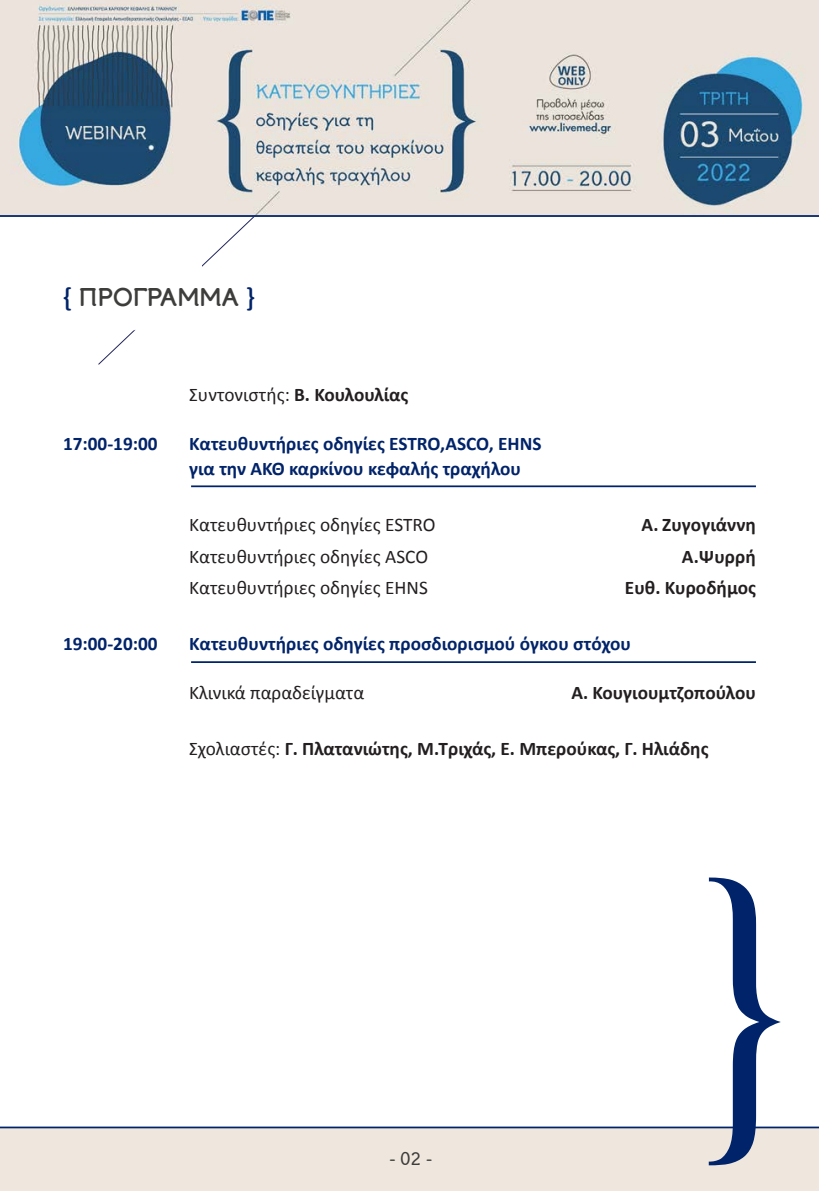
<style>
.page{position:relative;width:819px;height:1191px;background:#fff}
.page>*{position:absolute;margin:0;border:0;box-sizing:border-box;transform-origin:0 0}
.t1{font:700 24.5px "PF Alfabeta";color:#3d3d3c}
.t2{font:700 19.25px "Calibri";color:#002369}
.t3{font:19.25px "Calibri";color:#231f20}
.t4{font:700 19.25px "Calibri";color:#231f20}
.t5{font:17.5px "PF Alfabeta";color:#3d3d3c}
.s1{color:#002369}
.s2{font-weight:700}
.s3{font-weight:400}
</style>
<div class="page">
<svg style="left:98px;top:217px;width:157px;height:148px"></svg>
<div style="left:133px;top:258px;width:69px;height:72px;background:#fff"></div>
<div style="left:0;top:1128px;width:819px;height:63px;background:#efe7dd"></div>
<hr style="left:0;top:1126px;width:819px;height:2px;background:#002369">
<img style="left:0;top:0;width:819px;height:215px">
<hr style="left:0;top:215px;width:819px;height:2px;background:#002369">
<svg style="left:708px;top:877px;width:72px;height:288px"></svg>
<hr style="left:191px;top:661px;width:565px;height:2px;background:#002369">
<hr style="left:191px;top:485px;width:565px;height:2px;background:#002369">
<p class="t1" style="left:63px;top:283px;width:194px"><span class="s1">{</span> ΠΡΟΓΡΑΜΜΑ <span class="s1">}</span></p>
<p class="t3" style="left:189px;top:382px;width:221px">Συντονιστής: <span class="s2">Β. Κουλουλίας</span></p>
<p class="t2" style="left:63px;top:430px;width:96px">17:00-19:00</p>
<p class="t2" style="left:189px;top:430px;width:354px">Κατευθυντήριες οδηγίες ESTRO,ASCO, EHNS</p>
<p class="t2" style="left:189px;top:455px;width:333px">για την ΑΚΘ καρκίνου κεφαλής τραχήλου</p>
<p class="t3" style="left:189px;top:511px;width:248px">Κατευθυντήριες οδηγίες ESTRO</p>
<p class="t4" style="left:641px;top:511px;width:116px">Α. Ζυγογιάννη</p>
<p class="t3" style="left:189px;top:543px;width:240px">Κατευθυντήριες οδηγίες ASCO</p>
<p class="t4" style="left:682px;top:542px;width:75px">Α.Ψυρρή</p>
<p class="t3" style="left:189px;top:574px;width:240px">Κατευθυντήριες οδηγίες EHNS</p>
<p class="t4" style="left:625px;top:574px;width:132px">Ευθ. Κυροδήμος</p>
<p class="t2" style="left:63px;top:630px;width:96px">19:00-20:00</p>
<p class="t2" style="left:189px;top:630px;width:443px">Κατευθυντήριες οδηγίες προσδιορισμού όγκου στόχου</p>
<p class="t3" style="left:189px;top:679px;width:177px">Κλινικά παραδείγματα</p>
<p class="t4" style="left:571px;top:679px;width:186px">Α. Κουγιουμτζοπούλου</p>
<p class="t4" style="left:189px;top:735px;width:521px"><span class="s3">Σχολιαστές:</span> Γ. Πλατανιώτης, Μ.Τριχάς, Ε. Μπερούκας, Γ. Ηλιάδης</p>
<p class="t5" style="left:389px;top:1148px;width:44px">- 02 -</p>
</div>
